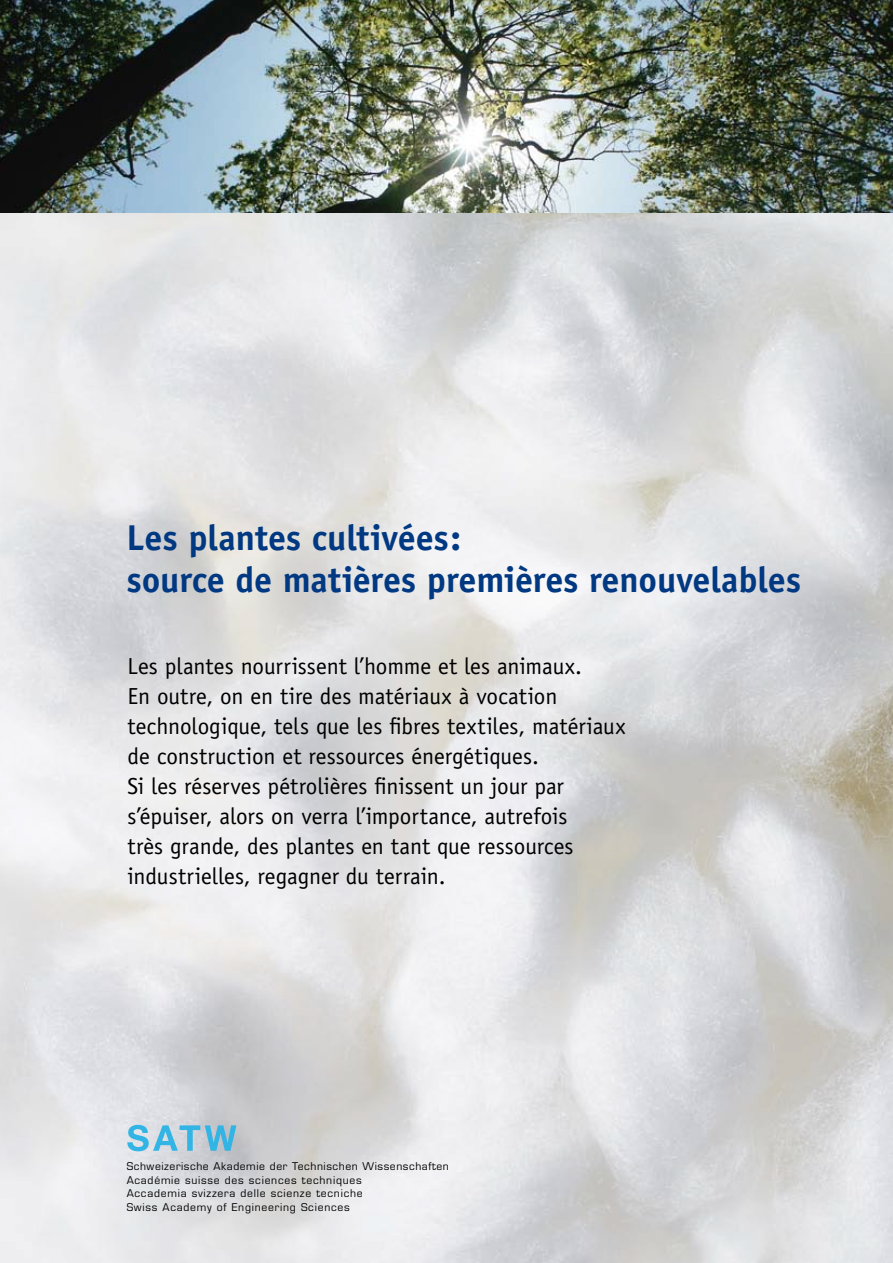
<style>
.page{position:relative;width:893px;height:1263px;background:#fff}
.page>*{position:absolute;margin:0;border:0;box-sizing:border-box;transform-origin:0 0}
.t1{font:700 36px/42px "Officina Sans";letter-spacing:-.005em;color:#003882}
.t2{font:23.25px/30px "Officina Sans";color:#000}
.t3{font:10.35px/13.6px "Eurostile";letter-spacing:.075em;color:#000}
</style>
<div class="page">
<svg style="left:127px;top:1125px;width:109px;height:26px;background:#8bc6de"></svg>
<img style="left:0;top:0;width:893px;height:213px">
<h1 class="t1" style="left:126px;top:516px;width:676px">Les plantes cultivées:<br>source de matières premières renouvelables</h1>
<p class="t2" style="left:128px;top:651px;width:500px">Les plantes nourrissent l’homme et les animaux.<br>En outre, on en tire des matériaux à vocation technologique, tels que les fibres textiles, matériaux de construction et ressources énergétiques.<br>Si les réserves pétrolières finissent un jour par s’épuiser, alors on verra l’importance, autrefois<br>très grande, des plantes en tant que ressources industrielles, regagner du terrain.</p>
<p class="t3" style="left:127px;top:1159px;width:324px">Schweizerische Akademie der Technischen Wissenschaften Académie suisse des sciences techniques<br>Accademia svizzera delle scienze tecniche<br>Swiss Academy of Engineering Sciences</p>
</div>
